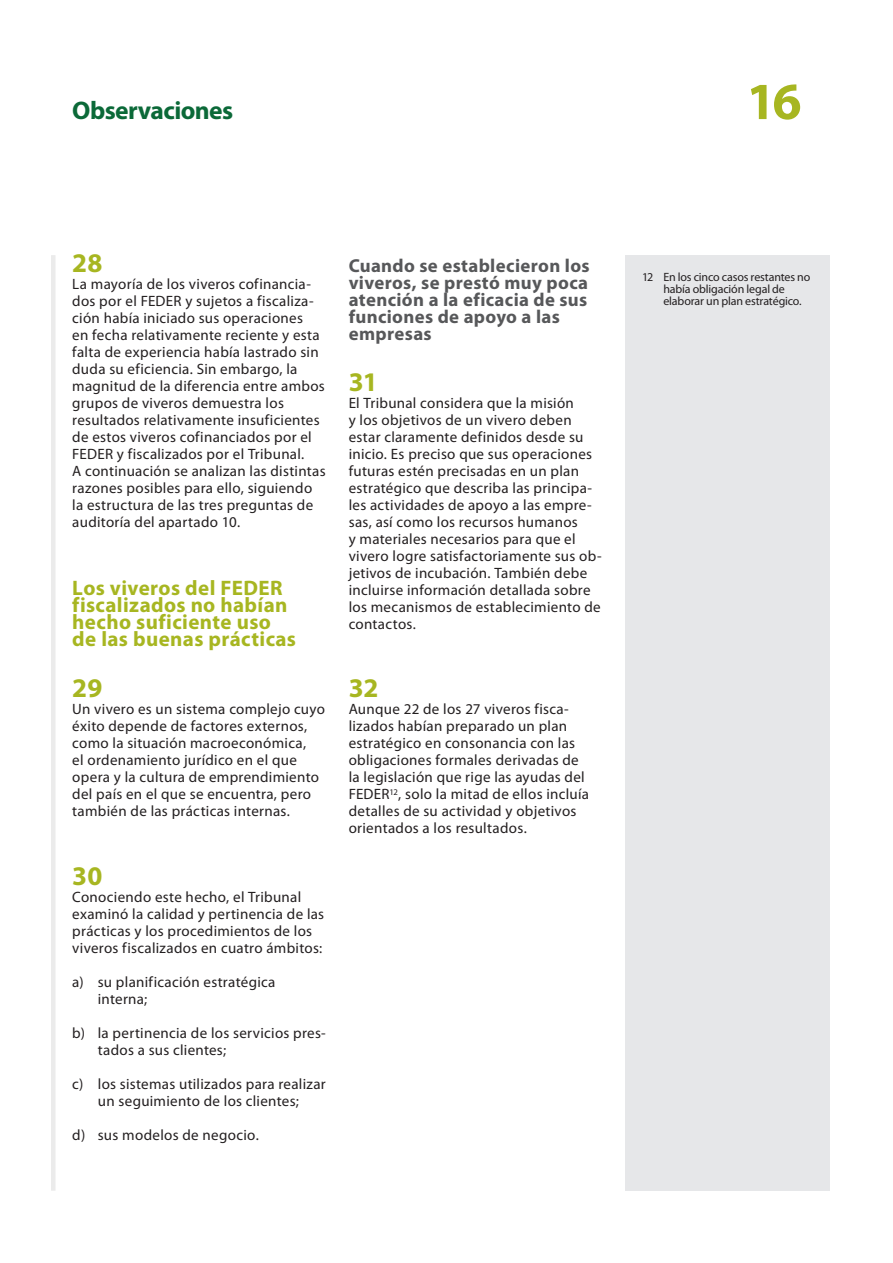
<style>
.page{position:relative;width:893px;height:1263px;background:#fff}
.page>*{position:absolute;margin:0;border:0;box-sizing:border-box;transform-origin:0 0}
.t1{font:700 52.5px "Myriad Pro";color:#a7b621}
.E_05_-_CHAP__1__TEXT{font:700 27px "Myriad Pro";letter-spacing:.005em;color:#a7b621}
.t2{font:700 25.5px "Myriad Pro";letter-spacing:-.025em;color:#0b6938}
.E_02_-_CHAP__TITRE_C{font:700 21px/17px "Myriad Pro";letter-spacing:.015em;color:#a7b621}
.E_03_-_CHAP__TITRE_A{font:700 18.75px/17px "Myriad Pro";letter-spacing:.02em;color:#57585a}
.E_05_-_CHAP__1__TEXT-2{font:15px/17px "Myriad Pro";letter-spacing:.02em;color:#231f20}
.E_07_-_CHAP___a__TEX{font:15px/17px "Myriad Pro";letter-spacing:.02em;color:#231f20}
.E_08_-_CHAP__FOOTNOT{font:12px/12px "Myriad Pro";letter-spacing:-.015em;color:#231f20}
</style>
<div class="page">
<div style="left:51px;top:255px;width:5px;height:936px;background:#ebebeb"></div>
<div style="left:625px;top:255px;width:204px;height:936px;background:#e6e7e9"></div>
<h3 class="t2" style="left:72px;top:94px;width:163px">Observaciones</h3>
<h1 class="t1" style="left:746px;top:67px;width:57px">16</h1>
<p class="E_05_-_CHAP__1__TEXT" style="left:72px;top:245px;width:32px">28</p>
<p class="E_05_-_CHAP__1__TEXT-2" style="left:72px;top:275px;width:255px">La mayoría de los viveros cofinancia‑ dos por el FEDER y sujetos a fiscaliza‑ ción había iniciado sus operaciones<br>en fecha relativamente reciente y esta falta de experiencia había lastrado sin duda su eficiencia. Sin embargo, la magnitud de la diferencia entre ambos grupos de viveros demuestra los resultados relativamente insuficientes de estos viveros cofinanciados por el FEDER y fiscalizados por el Tribunal.<br>A continuación se analizan las distintas razones posibles para ello, siguiendo la estructura de las tres preguntas de auditoría del apartado 10.</p>
<p class="E_02_-_CHAP__TITRE_C" style="left:72px;top:579px;width:225px">Los viveros del FEDER fiscalizados no habían hecho suficiente uso de las buenas prácticas</p>
<p class="E_05_-_CHAP__1__TEXT" style="left:72px;top:671px;width:32px">29</p>
<p class="E_05_-_CHAP__1__TEXT-2" style="left:72px;top:701px;width:254px">Un vivero es un sistema complejo cuyo éxito depende de factores externos, como la situación macroeconómica,<br>el ordenamiento jurídico en el que opera y la cultura de emprendimiento del país en el que se encuentra, pero también de las prácticas internas.</p>
<p class="E_05_-_CHAP__1__TEXT" style="left:72px;top:858px;width:32px">30</p>
<p class="E_05_-_CHAP__1__TEXT-2" style="left:72px;top:888px;width:253px">Conociendo este hecho, el Tribunal examinó la calidad y pertinencia de las prácticas y los procedimientos de los viveros fiscalizados en cuatro ámbitos:</p>
<p class="E_07_-_CHAP___a__TEX" style="left:98px;top:973px;width:179px;text-indent:-26px">a) su planificación estratégica interna;</p>
<p class="E_07_-_CHAP___a__TEX" style="left:98px;top:1024px;width:230px;text-indent:-26px">b) la pertinencia de los servicios pres‑ tados a sus clientes;</p>
<p class="E_07_-_CHAP___a__TEX" style="left:72px;top:1075px;width:255px;text-align:center">c) los sistemas utilizados para realizar un seguimiento de los clientes;</p>
<p class="E_07_-_CHAP___a__TEX" style="left:72px;top:1126px;width:188px">d) sus modelos de negocio.</p>
<p class="E_03_-_CHAP__TITRE_A" style="left:349px;top:257px;width:242px">Cuando se establecieron los viveros, se prestó muy poca atención a la eficacia de sus funciones de apoyo a las empresas</p>
<p class="E_05_-_CHAP__1__TEXT" style="left:349px;top:364px;width:31px">31</p>
<p class="E_05_-_CHAP__1__TEXT-2" style="left:349px;top:394px;width:254px">El Tribunal considera que la misión<br>y los objetivos de un vivero deben estar claramente definidos desde su inicio. Es preciso que sus operaciones futuras estén precisadas en un plan estratégico que describa las principa‑ les actividades de apoyo a las empre‑ sas, así como los recursos humanos<br>y materiales necesarios para que el vivero logre satisfactoriamente sus ob‑ jetivos de incubación. También debe incluirse información detallada sobre los mecanismos de establecimiento de contactos.</p>
<p class="E_05_-_CHAP__1__TEXT" style="left:349px;top:671px;width:31px">32</p>
<p class="E_05_-_CHAP__1__TEXT-2" style="left:349px;top:701px;width:242px">Aunque 22 de los 27 viveros fisca‑ lizados habían preparado un plan estratégico en consonancia con las obligaciones formales derivadas de la legislación que rige las ayudas del FEDER<sup>12</sup>, solo la mitad de ellos incluía detalles de su actividad y objetivos orientados a los resultados.</p>
<p class="E_08_-_CHAP__FOOTNOT" style="left:663px;top:271px;width:149px;text-indent:-21px">12 En los cinco casos restantes no había obligación legal de elaborar un plan estratégico.</p>
</div>
